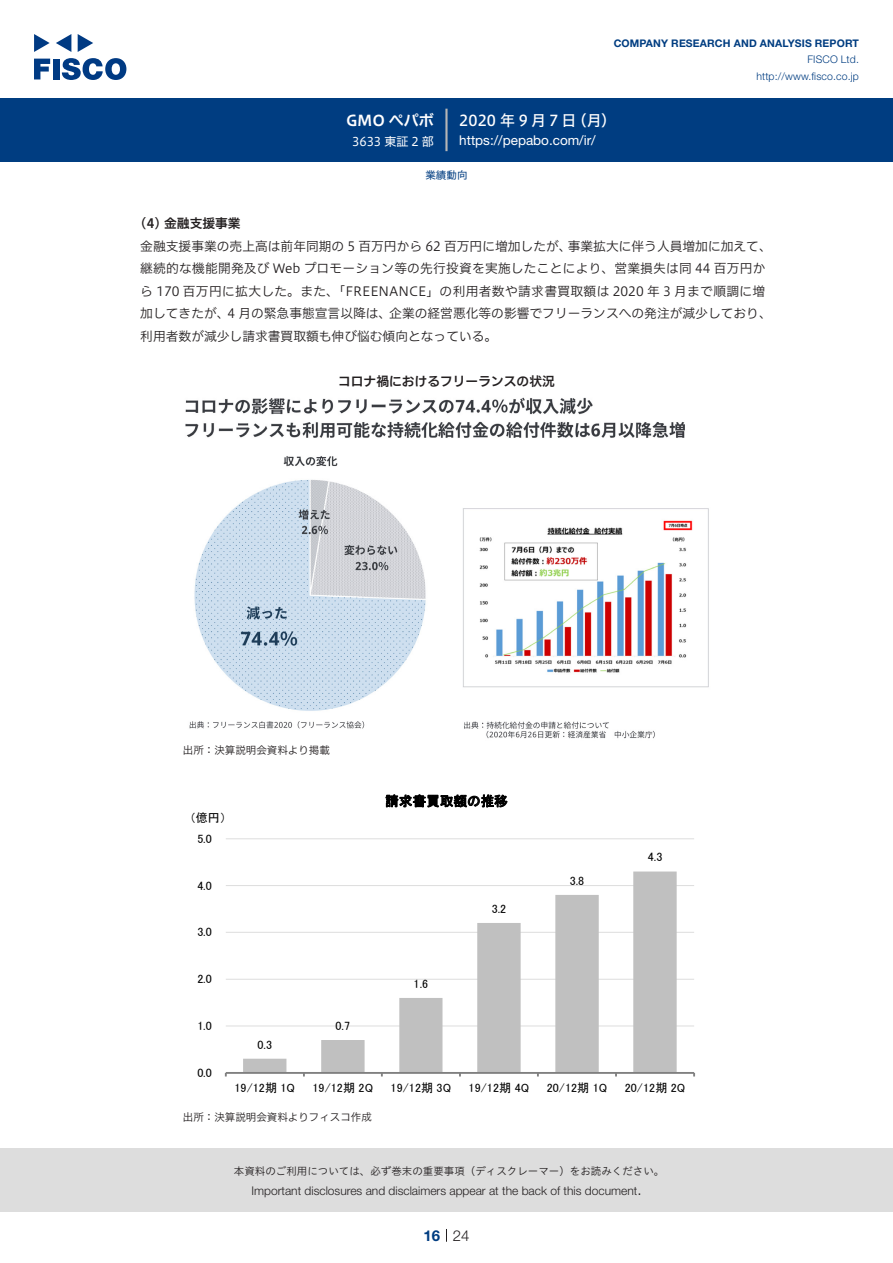
<style>
.page{position:relative;width:893px;height:1263px;background:#fff}
.page>*{position:absolute;margin:0;border:0;box-sizing:border-box;transform-origin:0 0}
.t1{font:15px "Hiragino UD Sans F Std N W5";letter-spacing:.205em;color:#fff}
.t2{font:15px "Hiragino UD Sans F Std N W6";color:#fff}
.t3{font:300 15px "Helvetica Neue LT Std";color:#231f20}
.t4{font:700 15px "Helvetica Neue LT Std";color:#003d81}
.t5{font:13.5px "Helvetica Neue LT Std";color:#fff}
.t6{font:13.5px "MS P Gothic";letter-spacing:.01em;color:#000}
.t7{font:12.75px/22.5px "Hiragino UD Sans F Std N W3";color:#231f20}
.t8{font:12.75px "Hiragino UD Sans F Std N W3";letter-spacing:.025em;color:#231f20}
.t9{font:12.75px "Hiragino UD Sans F Std N W6";color:#231f20}
.t10{font:12.15px "MS P Gothic";color:#000}
.t11{font:12px "MS P Gothic";letter-spacing:.005em;color:#000}
.t12{font:300 12px "Helvetica Neue LT Std";color:#231f20}
.t13{font:12px "Hiragino UD Sans F Std N W4";color:#fff}
.t14{font:10.5px "Hiragino UD Sans Std W3";color:#231f20}
.t15{font:700 10.5px "Helvetica Neue LT Std";letter-spacing:.015em;color:#003d81}
.t16{font:10.5px "Hiragino UD Sans F Std N W3";color:#231f20}
.t17{font:300 10.5px/16.5px "Helvetica Neue LT Std";letter-spacing:.015em;color:#003d81;text-align:right}
.t18{font:10.5px "Hiragino UD Sans F Std N W4";color:#003d81}
</style>
<div class="page">
<div style="left:0;top:1148px;width:893px;height:64px;background:#ddd"></div>
<svg style="left:34px;top:59px;width:16px;height:20px"></svg>
<div style="left:53px;top:59px;width:6px;height:20px;background:#003a83"></div>
<svg style="left:62px;top:58px;width:64px;height:22px"></svg>
<svg style="left:34px;top:34px;width:16px;height:18px"></svg>
<svg style="left:78px;top:34px;width:15px;height:18px"></svg>
<svg style="left:56px;top:34px;width:15px;height:18px"></svg>
<div style="left:0;top:98px;width:893px;height:64px;background:#003d81"></div>
<hr style="left:445px;top:109px;width:3px;height:42px;background:#b5b5b6">
<svg style="left:446px;top:1229px;width:1px;height:13px"></svg>
<img style="left:185px;top:397px;width:524px;height:342px">
<hr style="left:226px;top:1025px;width:468px;height:1px;background:#ddd">
<hr style="left:226px;top:979px;width:468px;height:1px;background:#ddd">
<hr style="left:226px;top:932px;width:468px;height:1px;background:#ddd">
<hr style="left:226px;top:885px;width:468px;height:1px;background:#ddd">
<hr style="left:226px;top:838px;width:468px;height:1px;background:#ddd">
<svg style="left:243px;top:871px;width:434px;height:201px"></svg>
<hr style="left:226px;top:1072px;width:468px;height:2px;background:#808080">
<p class="t2" style="left:346px;top:109px;width:89px">GMO ペパボ</p>
<p class="t13" style="left:352px;top:132px;width:83px">3633 東証 2 部</p>
<p class="t15" style="left:614px;top:37px;width:247px">COMPANY RESEARCH AND ANALYSIS REPORT</p>
<p class="t17" style="left:756px;top:51px;width:104px">FISCO Ltd. http://www.fisco.co j p.</p>
<p class="t1" style="left:459px;top:109px;width:119px">2020年9月7日</p>
<p class="t1" style="left:572px;top:109px;width:46px">（月(</p>
<p class="t5" style="left:459px;top:132px;width:138px">https://pepabo.com /i r/</p>
<p class="t9" style="left:140px;top:214px;width:102px">4( ) 金融支援事業</p>
<p class="t18" style="left:425px;top:167px;width:43px">業績動向</p>
<p class="t7" style="left:140px;top:234px;width:433px">金融支援事業の売上高は前年同期の 5 百万円から 62 百万円に増加したが、</p>
<p class="t7" style="left:140px;top:256px;width:627px">継続的な機能開発及び Web プロモーション等の先行投資を実施したことにより、営業損失は同 44 百万円か</p>
<p class="t8" style="left:140px;top:281px;width:627px">ら 170 百万円に拡大した。また、「FREENANCE」の利用者数や請求書買取額は 2020 年 3 月まで順調に増</p>
<p class="t7" style="left:389px;top:301px;width:384px">企業の経営悪化等の影響でフリーランスへの発注が減少しており、</p>
<p class="t7" style="left:568px;top:234px;width:205px">事業拡大に伴う人員増加に加えて、</p>
<p class="t7" style="left:140px;top:301px;width:359px">加してきたが、<br>利用者数が減少し請求書買取額も伸び悩む傾向となっている。</p>
<p class="t9" style="left:338px;top:371px;width:218px">コロナ禍におけるフリーランスの状況</p>
<p class="t7" style="left:227px;top:301px;width:165px">4 月の緊急事態宣言以降は、</p>
<p class="t16" style="left:183px;top:742px;width:148px">出所：決算説明会資料より掲載</p>
<p class="t11" style="left:190px;top:811px;width:38px">（億円(</p>
<p class="t11" style="left:197px;top:832px;width:16px">5.0</p>
<p class="t6" style="left:385px;top:794px;width:124px">請求書買取額の推移</p>
<p class="t11" style="left:197px;top:879px;width:16px">4.0</p>
<p class="t11" style="left:197px;top:926px;width:16px">3.0</p>
<p class="t11" style="left:197px;top:973px;width:16px">2.0</p>
<p class="t11" style="left:197px;top:1020px;width:16px">1.0</p>
<p class="t10" style="left:197px;top:1066px;width:16px">0.0</p>
<p class="t11" style="left:257px;top:1038px;width:16px">0.3</p>
<p class="t11" style="left:234px;top:1082px;width:62px">19/12期 Q1</p>
<p class="t11" style="left:335px;top:1019px;width:16px">0.7</p>
<p class="t11" style="left:312px;top:1082px;width:62px">19/12期 Q2</p>
<p class="t16" style="left:183px;top:1109px;width:190px">出所：決算説明会資料よりフィスコ作成</p>
<p class="t11" style="left:414px;top:977px;width:16px">1.6</p>
<p class="t11" style="left:391px;top:1082px;width:62px">19/12期 Q3</p>
<p class="t11" style="left:492px;top:902px;width:16px">3.2</p>
<p class="t11" style="left:469px;top:1082px;width:62px">19/12期 Q4</p>
<p class="t11" style="left:570px;top:874px;width:16px">3.8</p>
<p class="t10" style="left:648px;top:851px;width:16px">4.3</p>
<p class="t11" style="left:547px;top:1082px;width:62px">20/12期 Q1</p>
<p class="t11" style="left:625px;top:1082px;width:62px">20/12期 Q2</p>
<p class="t14" style="left:234px;top:1163px;width:432px">本資料のご利用については、必ず巻末の重要事項（ディスクレーマー）をお読みください。</p>
<p class="t3" style="left:637px;top:1180px;width:6px">.</p>
<p class="t12" style="left:251px;top:1183px;width:387px">Important disclosures and disclaimers appear at the back of this document</p>
<p class="t4" style="left:423px;top:1226px;width:18px">16</p>
<p class="t3" style="left:453px;top:1226px;width:18px">24</p>
</div>
